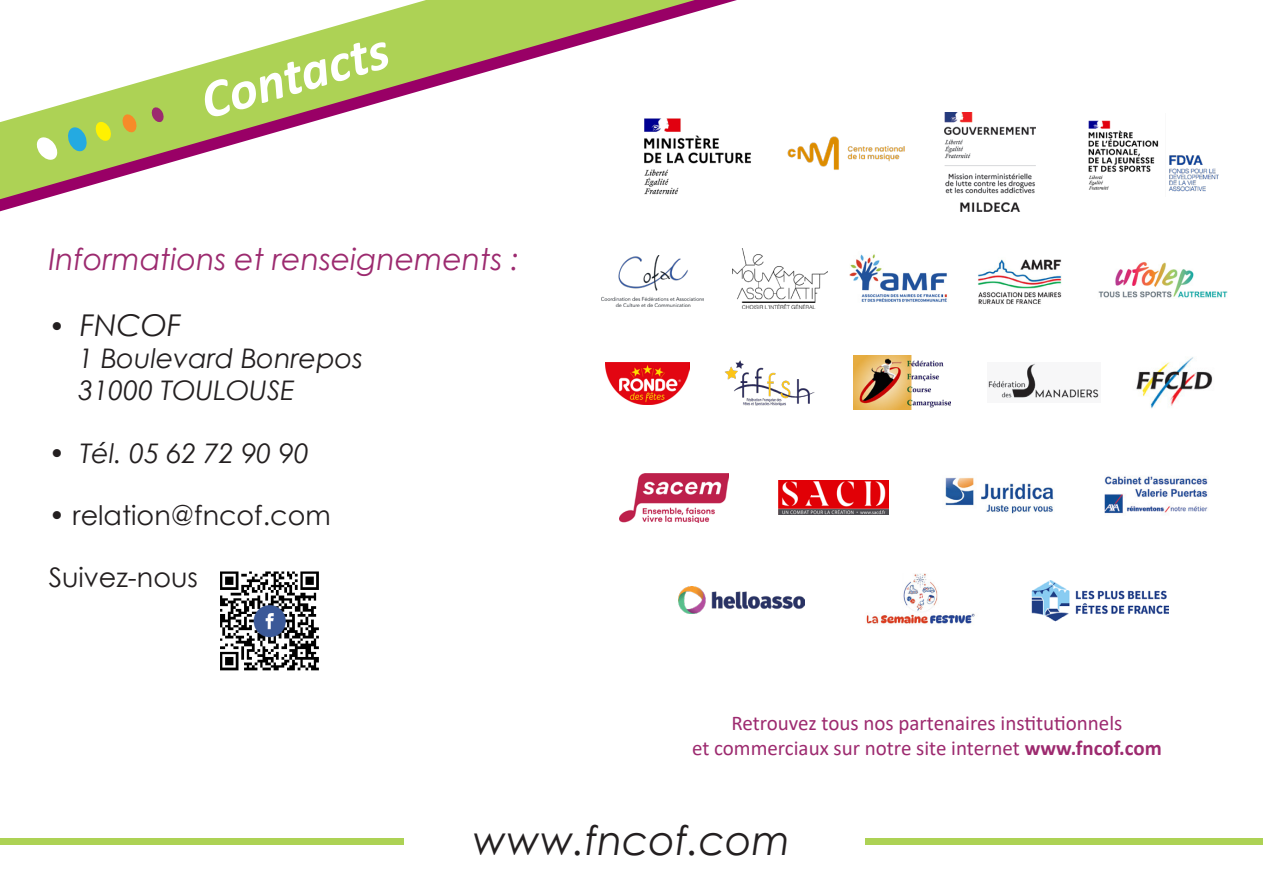
<style>
.page{position:relative;width:1263px;height:893px;background:#fff}
.page>*{position:absolute;margin:0;border:0;box-sizing:border-box;transform-origin:0 0}
.t1{font:italic 700 54px "Calibri";color:#fff}
.t2{font:italic 40.5px "Century Gothic";color:#231f20}
.t3{font:italic 30px "Century Gothic";color:#9c2a6f}
.t4{font:italic 30px "Century Gothic";color:#231f20}
.t5{font:italic 27px "Century Gothic";color:#231f20}
.t6{font:27px "Century Gothic";color:#231f20}
.t7{font:21px "Calibri";color:#9d2a6f}
.s1{font-size:27px}
.s2{font-style:italic}
.s3{font-weight:700}
</style>
<div class="page">
<div style="left:865px;top:839px;width:398px;height:6px;background:#add255"></div>
<div style="left:0;top:839px;width:404px;height:6px;background:#add255"></div>
<svg style="left:0;top:0;width:695px;height:199px"></svg>
<svg style="left:151px;top:106px;width:13px;height:17px"></svg>
<svg style="left:122px;top:113px;width:15px;height:20px"></svg>
<svg style="left:95px;top:121px;width:17px;height:21px"></svg>
<svg style="left:67px;top:126px;width:21px;height:27px"></svg>
<svg style="left:36px;top:136px;width:22px;height:25px"></svg>
<img style="left:220px;top:571px;width:99px;height:100px">
<img style="left:945px;top:477px;width:109px;height:37px">
<img style="left:778px;top:481px;width:111px;height:33px">
<img style="left:1098px;top:262px;width:129px;height:36px">
<img style="left:620px;top:474px;width:109px;height:49px">
<img style="left:601px;top:255px;width:103px;height:51px">
<img style="left:850px;top:254px;width:97px;height:48px">
<img style="left:632px;top:106px;width:119px;height:93px">
<img style="left:732px;top:249px;width:95px;height:60px">
<img style="left:787px;top:136px;width:118px;height:34px">
<img style="left:1104px;top:476px;width:104px;height:38px">
<img style="left:1088px;top:120px;width:130px;height:72px">
<img style="left:978px;top:259px;width:84px;height:45px">
<img style="left:866px;top:573px;width:109px;height:51px">
<img style="left:1032px;top:580px;width:137px;height:41px">
<img style="left:678px;top:586px;width:126px;height:28px">
<img style="left:725px;top:360px;width:90px;height:46px">
<img style="left:605px;top:362px;width:85px;height:42px">
<img style="left:853px;top:355px;width:98px;height:54px">
<img style="left:988px;top:363px;width:111px;height:35px">
<img style="left:1136px;top:357px;width:77px;height:52px">
<img style="left:945px;top:113px;width:91px;height:99px">
<p class="t1" style="left:193px;top:70px;width:195px;rotate:-16deg">Contacts</p>
<p class="t3" style="left:49px;top:238px;width:472px">Informations et renseignements :</p>
<p class="t4" style="left:49px;top:304px;width:135px"><span class="s1">•</span> FNCOF</p>
<p class="t5" style="left:79px;top:339px;width:286px">1 Boulevard Bonrepos</p>
<p class="t5" style="left:79px;top:372px;width:218px">31000 TOULOUSE</p>
<p class="t5" style="left:49px;top:434px;width:262px">• Tél. 05 62 72 90 90</p>
<p class="t6" style="left:49px;top:496px;width:284px"><span class="s2">•</span> relation@fncof.com</p>
<p class="t6" style="left:49px;top:558px;width:151px">Suivez-nous</p>
<p class="t7" style="left:731px;top:709px;width:392px">Retrouvez tous nos partenaires institutionnels</p>
<p class="t7" style="left:692px;top:734px;width:471px">et commerciaux sur notre site internet <span class="s3">www.fncof.com</span></p>
<p class="t2" style="left:473px;top:812px;width:318px">www.fncof.com</p>
</div>
